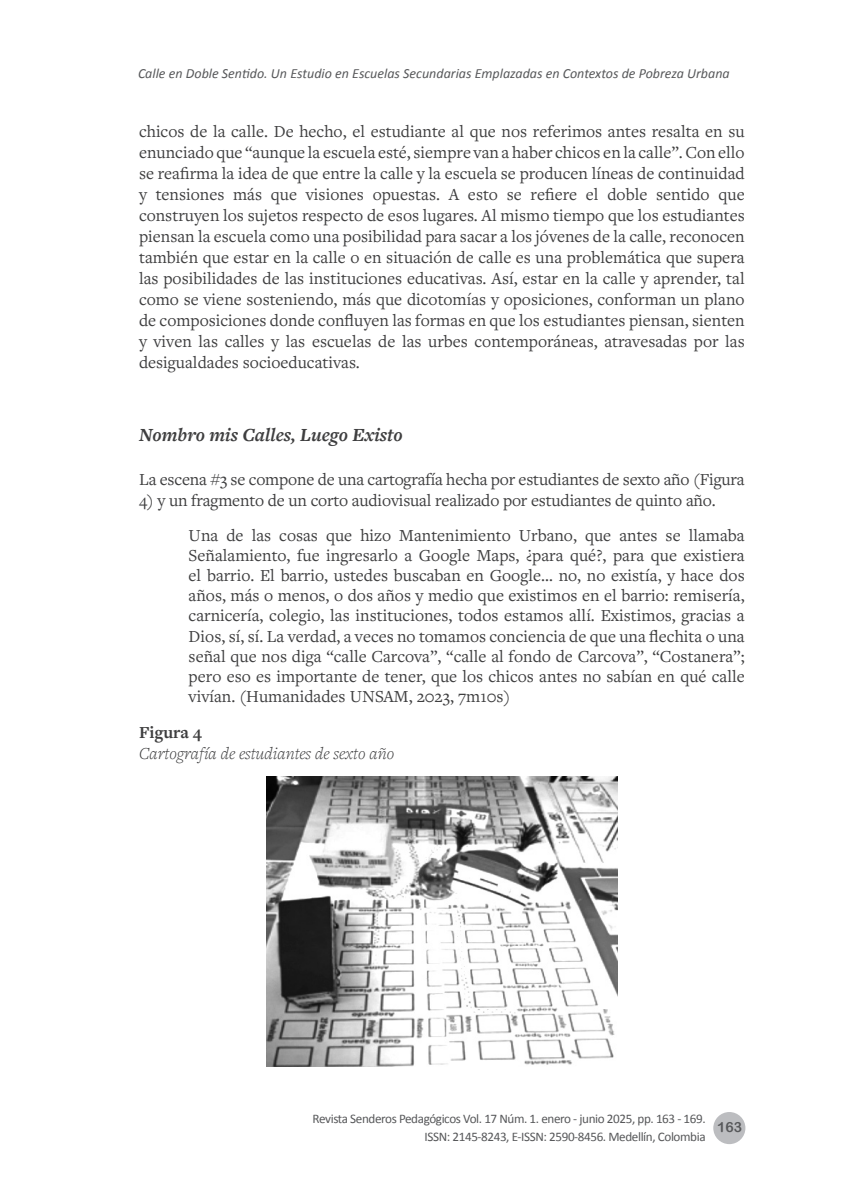
<style>
.page{position:relative;width:844px;height:1191px;background:#fff}
.page>*{position:absolute;margin:0;border:0;box-sizing:border-box;transform-origin:0 0}
.DEFFF{font:italic 700 19.25px "Freight Text Pro";color:#3e3e3f}
.DEFFF-2{font:17.5px/21px "Freight Text Pro";letter-spacing:-.01em;color:#3e3e3f;text-align:justify}
.JUSTIFICADO_UN_LADO{font:17.5px/20.1px "Freight Text Pro";color:#3e3e3f;text-align:justify}
.t1{font:italic 300 17.5px "Freight Text Pro";color:#3e3e3f}
.t2{font:700 17.5px "Freight Text Pro";color:#3e3e3f}
.t3{font:italic 14px "Calibri";color:#57585a}
.t4{font:14px "Arial Rounded MT Bold";color:#57585a}
.t5{font:13.12px/17.5px "Calibri";letter-spacing:-.03em;color:#57585a;text-align:right}
</style>
<div class="page">
<div style="left:713px;top:1112px;width:32px;height:32px;background:#bcbdc0;border-radius:50%"></div>
<img style="left:266px;top:776px;width:351px;height:291px">
<p class="t3" style="left:138px;top:65px;width:593px">Calle en Doble Sentido. Un Estudio en Escuelas Secundarias Emplazadas en Contextos de Pobreza Urbana</p>
<p class="DEFFF-2" style="left:139px;top:120px;width:607px">chicos de la calle. De hecho, el estudiante al que nos referimos antes resalta en su enunciado que “aunque la escuela esté, siempre van a haber chicos en la calle”. Con ello se reafirma la idea de que entre la calle y la escuela se producen líneas de continuidad y tensiones más que visiones opuestas. A esto se refiere el doble sentido que construyen los sujetos respecto de esos lugares. Al mismo tiempo que los estudiantes piensan la escuela como una posibilidad para sacar a los jóvenes de la calle, reconocen también que estar en la calle o en situación de calle es una problemática que supera las posibilidades de las instituciones educativas. Así, estar en la calle y aprender, tal como se viene sosteniendo, más que dicotomías y oposiciones, conforman un plano de composiciones donde confluyen las formas en que los estudiantes piensan, sienten y viven las calles y las escuelas de las urbes contemporáneas, atravesadas por las desigualdades socioeducativas.</p>
<p class="DEFFF" style="left:139px;top:422px;width:265px">Nombro mis Calles, Luego Existo</p>
<p class="DEFFF-2" style="left:139px;top:468px;width:607px">La escena #3 se compone de una cartografía hecha por estudiantes de sexto año (Figura</p>
<p class="DEFFF-2" style="left:139px;top:489px;width:578px">4) y un fragmento de un corto audiovisual realizado por estudiantes de quinto año.</p>
<p class="JUSTIFICADO_UN_LADO" style="left:189px;top:524px;width:557px">Una de las cosas que hizo Mantenimiento Urbano, que antes se llamaba Señalamiento, fue ingresarlo a Google Maps, ¿para qué?, para que existiera el barrio. El barrio, ustedes buscaban en Google… no, no existía, y hace dos años, más o menos, o dos años y medio que existimos en el barrio: remisería, carnicería, colegio, las instituciones, todos estamos allí. Existimos, gracias a Dios, sí, sí. La verdad, a veces no tomamos conciencia de que una flechita o una señal que nos diga “calle Carcova”, “calle al fondo de Carcova”, “Costanera”; pero eso es importante de tener, que los chicos antes no sabían en qué calle vivían. (Humanidades UNSAM, 2023, 7m10s)</p>
<p class="t2" style="left:139px;top:720px;width:65px">Figura 4</p>
<p class="t1" style="left:139px;top:741px;width:257px">Cartografía de estudiantes de sexto año</p>
<p class="t5" style="left:312px;top:1110px;width:394px">Revista Senderos Pedagógicos Vol. 17 Núm. 1. enero - junio 2025, pp. 163 - 169.<br>ISSN: 2145-8243, E-ISSN: 2590-8456. Medellín, Colombia</p>
<p class="t4" style="left:717px;top:1118px;width:26px">163</p>
</div>
